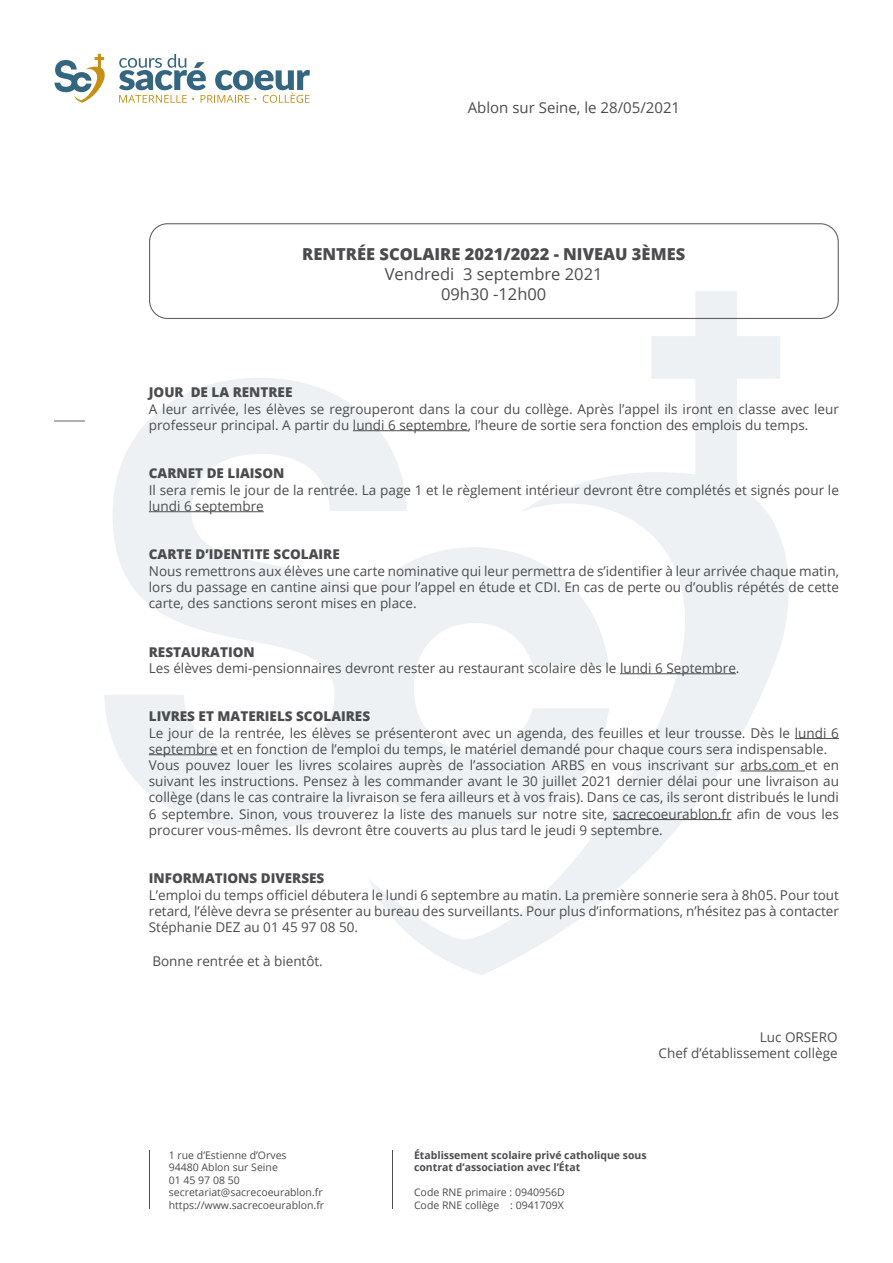
<style>
.page{position:relative;width:893px;height:1263px;background:#fff}
.page>*{position:absolute;margin:0;border:0;box-sizing:border-box;transform-origin:0 0}
.t1{font:800 16.5px "Open Sans";color:#4b4c4d}
.t2{font:16.5px "Open Sans";color:#4b4c4d}
.t3{font:15px "Open Sans";color:#4b4c4d}
.t4{font:13.5px/16.2px "Open Sans";color:#4b4c4d}
.t5{font:800 13.5px "Open Sans";color:#4b4c4d}
.t6{font:10.5px "Open Sans";color:#4b4c4d}
.t7{font:700 10.5px "Open Sans";color:#4b4c4d}
</style>
<div class="page">
<svg style="left:104px;top:378px;width:264px;height:451px;fill:#edf1f3"></svg>
<svg style="left:368px;top:291px;width:428px;height:684px"></svg>
<hr style="left:54px;top:421px;width:31px;height:1px;background:#636362">
<hr style="left:353px;top:430px;width:115px;height:1px;background:#4b4c4d">
<hr style="left:149px;top:511px;width:115px;height:1px;background:#4b4c4d">
<hr style="left:620px;top:673px;width:116px;height:1px;background:#4b4c4d">
<hr style="left:795px;top:738px;width:44px;height:1px;background:#4b4c4d">
<hr style="left:149px;top:754px;width:68px;height:1px;background:#4b4c4d">
<hr style="left:741px;top:771px;width:64px;height:1px;background:#4b4c4d">
<hr style="left:613px;top:819px;width:118px;height:1px;background:#4b4c4d">
<svg style="left:119px;top:54px;width:191px;height:49px"></svg>
<svg style="left:55px;top:54px;width:50px;height:49px"></svg>
<hr style="left:149px;top:1150px;width:1px;height:59px;background:#4b4c4d">
<hr style="left:392px;top:1150px;width:1px;height:59px;background:#4b4c4d">
<div style="left:149px;top:223px;width:690px;height:96px;border:1px solid #636366;border-radius:18px"></div>
<p class="t3" style="left:468px;top:98px;width:214px">Ablon sur Seine, le 28/05/2021</p>
<p class="t1" style="left:302px;top:241px;width:385px">RENTRÉE SCOLAIRE 2021/2022 - NIVEAU 3ÈMES</p>
<p class="t2" style="left:385px;top:262px;width:219px">Vendredi 3 septembre 2021</p>
<p class="t2" style="left:441px;top:282px;width:107px">09h30 -12h00</p>
<p class="t5" style="left:149px;top:382px;width:145px">JOUR DE LA RENTREE</p>
<p class="t4" style="left:149px;top:400px;width:692px">A leur arrivée, les élèves se regrouperont dans la cour du collège. Après l’appel ils iront en classe avec leur professeur principal. A partir du lundi 6 septembre, l’heure de sortie sera fonction des emplois du temps.</p>
<p class="t5" style="left:149px;top:463px;width:137px">CARNET DE LIAISON</p>
<p class="t4" style="left:149px;top:481px;width:692px">Il sera remis le jour de la rentrée. La page 1 et le règlement intérieur devront être complétés et signés pour le lundi 6 septembre</p>
<p class="t5" style="left:149px;top:544px;width:192px">CARTE D’IDENTITE SCOLAIRE</p>
<p class="t4" style="left:149px;top:562px;width:692px;text-align:justify">Nous remettrons aux élèves une carte nominative qui leur permettra de s’identifier à leur arrivée chaque matin, lors du passage en cantine ainsi que pour l’appel en étude et CDI. En cas de perte ou d’oublis répétés de cette carte, des sanctions seront mises en place.</p>
<p class="t5" style="left:149px;top:641px;width:107px">RESTAURATION</p>
<p class="t4" style="left:149px;top:659px;width:592px">Les élèves demi-pensionnaires devront rester au restaurant scolaire dès le lundi 6 Septembre.</p>
<p class="t5" style="left:149px;top:706px;width:223px">LIVRES ET MATERIELS SCOLAIRES</p>
<p class="t4" style="left:149px;top:724px;width:692px">Le jour de la rentrée, les élèves se présenteront avec un agenda, des feuilles et leur trousse. Dès le lundi 6 septembre et en fonction de l’emploi du temps, le matériel demandé pour chaque cours sera indispensable.</p>
<p class="t4" style="left:149px;top:757px;width:692px;text-align:justify">Vous pouvez louer les livres scolaires auprès de l’association ARBS en vous inscrivant sur arbs.com et en suivant les instructions. Pensez à les commander avant le 30 juillet 2021 dernier délai pour une livraison au collège (dans le cas contraire la livraison se fera ailleurs et à vos frais). Dans ce cas, ils seront distribués le lundi 6 septembre. Sinon, vous trouverez la liste des manuels sur notre site, sacrecoeurablon.fr afin de vous les procurer vous-mêmes. Ils devront être couverts au plus tard le jeudi 9 septembre.</p>
<p class="t5" style="left:149px;top:868px;width:177px">INFORMATIONS DIVERSES</p>
<p class="t4" style="left:149px;top:886px;width:692px;text-align:justify">L’emploi du temps officiel débutera le lundi 6 septembre au matin. La première sonnerie sera à 8h05. Pour tout retard, l’élève devra se présenter au bureau des surveillants. Pour plus d’informations, n’hésitez pas à contacter Stéphanie DEZ au 01 45 97 08 50.</p>
<p class="t4" style="left:152px;top:953px;width:172px">Bonne rentrée et à bientôt.</p>
<p class="t6" style="left:169px;top:1147px;width:119px">1 rue d’Estienne d’Orves</p>
<p class="t6" style="left:169px;top:1160px;width:111px">94480 Ablon sur Seine</p>
<p class="t6" style="left:169px;top:1173px;width:72px">01 45 97 08 50</p>
<p class="t6" style="left:169px;top:1185px;width:155px">secretariat@sacrecoeurablon.fr</p>
<p class="t6" style="left:169px;top:1198px;width:157px">https://www.sacrecoeurablon.fr</p>
<p class="t4" style="left:760px;top:1028px;width:79px">Luc ORSERO</p>
<p class="t4" style="left:659px;top:1044px;width:181px">Chef d’établissement collège</p>
<p class="t7" style="left:414px;top:1147px;width:234px">Établissement scolaire privé catholique sous</p>
<p class="t7" style="left:414px;top:1160px;width:168px">contrat d’association avec l’État</p>
<p class="t6" style="left:414px;top:1185px;width:152px">Code RNE primaire : 0940956D</p>
<p class="t6" style="left:414px;top:1198px;width:151px">Code RNE collège : 0941709X</p>
</div>
